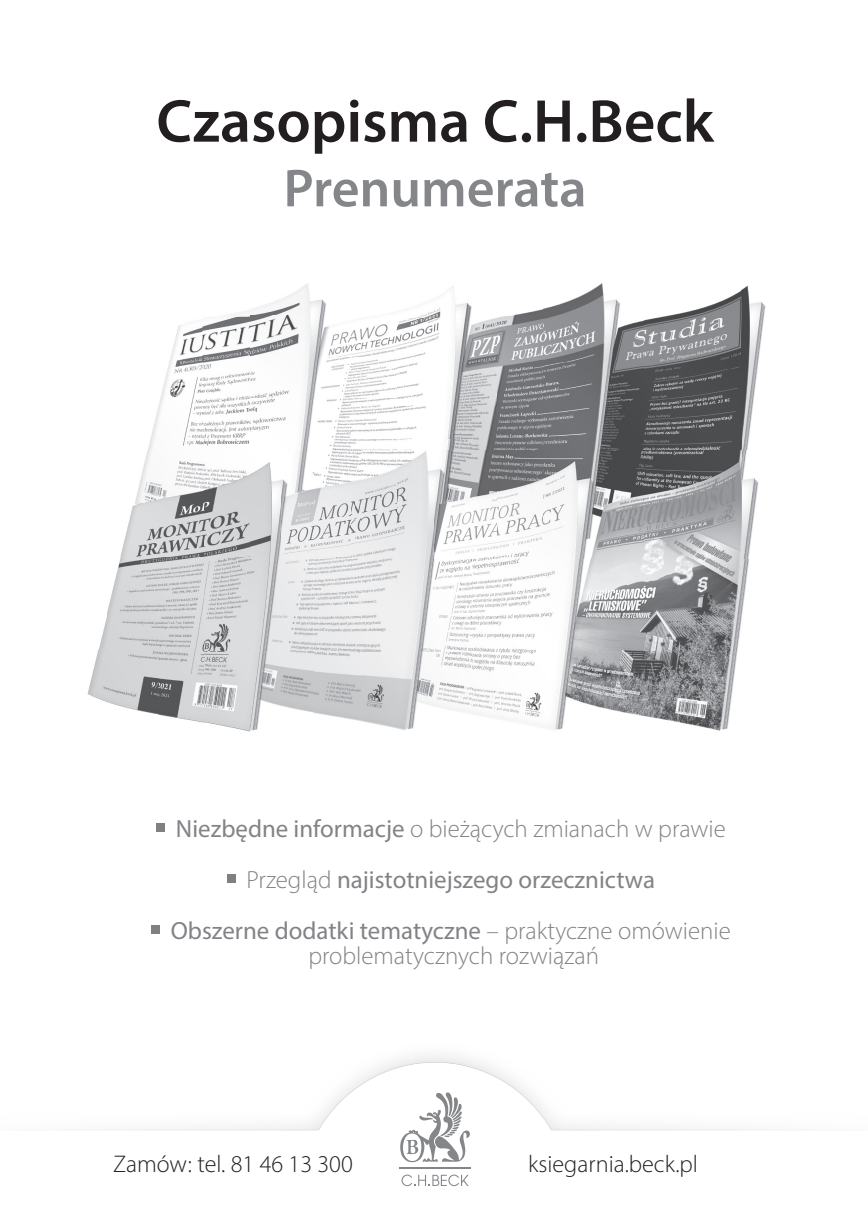
<style>
.page{position:relative;width:868px;height:1221px;background:#fff}
.page>*{position:absolute;margin:0;border:0;box-sizing:border-box;transform-origin:0 0}
.t1{font:600 60.9px "Myriad Pro";color:#231f20}
.t2{font:600 53.85px "Myriad Pro";color:#848689}
.t3{font:24.9px/50.8px "Myriad Pro";color:#818386;text-align:center}
.t4{font:300 24.9px "Myriad Pro";color:#818386}
.t5{font:300 24.15px "Myriad Pro";color:#231f20}
.s1{font-weight:300}
</style>
<div class="page">
<div style="left:157px;top:823px;width:8px;height:8px;background:#7e8083"></div>
<div style="left:227px;top:874px;width:8px;height:8px;background:#7e8083"></div>
<div style="left:152px;top:925px;width:8px;height:8px;background:#7e8083"></div>
<svg style="left:103px;top:1061px;width:673px;height:69px"></svg>
<svg style="left:400px;top:1092px;width:70px;height:70px"></svg>
<svg style="left:401px;top:1174px;width:67px;height:12px"></svg>
<hr style="left:399px;top:1167px;width:71px;height:1px;background:#848689">
<img style="left:643px;top:291px;width:99px;height:231px">
<img style="left:741px;top:285px;width:25px;height:179px">
<img style="left:511px;top:309px;width:32px;height:7px">
<img style="left:496px;top:316px;width:47px;height:240px">
<img style="left:543px;top:283px;width:100px;height:167px">
<img style="left:250px;top:317px;width:147px;height:122px">
<img style="left:397px;top:286px;width:99px;height:120px">
<img style="left:397px;top:406px;width:29px;height:33px">
<img style="left:447px;top:406px;width:49px;height:44px">
<img style="left:148px;top:325px;width:54px;height:126px">
<img style="left:220px;top:283px;width:106px;height:34px">
<img style="left:202px;top:317px;width:48px;height:128px">
<img style="left:619px;top:558px;width:130px;height:94px">
<img style="left:619px;top:652px;width:119px;height:79px">
<img style="left:742px;top:450px;width:24px;height:108px">
<img style="left:619px;top:522px;width:123px;height:36px">
<img style="left:619px;top:450px;width:24px;height:106px">
<img style="left:471px;top:556px;width:148px;height:175px">
<img style="left:471px;top:450px;width:25px;height:108px">
<img style="left:543px;top:450px;width:76px;height:108px">
<img style="left:313px;top:558px;width:48px;height:163px">
<img style="left:300px;top:439px;width:97px;height:39px">
<img style="left:350px;top:479px;width:11px;height:40px">
<img style="left:313px;top:519px;width:48px;height:39px">
<img style="left:398px;top:439px;width:73px;height:119px">
<img style="left:204px;top:439px;width:46px;height:7px">
<img style="left:313px;top:478px;width:37px;height:78px">
<img style="left:361px;top:558px;width:110px;height:172px">
<img style="left:361px;top:450px;width:37px;height:108px">
<img style="left:99px;top:617px;width:8px;height:32px">
<img style="left:107px;top:556px;width:97px;height:93px">
<img style="left:87px;top:649px;width:117px;height:74px">
<img style="left:120px;top:451px;width:130px;height:105px">
<img style="left:204px;top:556px;width:109px;height:176px">
<img style="left:250px;top:451px;width:63px;height:107px">
<h1 class="t1" style="left:156px;top:82px;width:559px">Czasopisma C.H.Beck</h1>
<h2 class="t2" style="left:283px;top:154px;width:304px">Prenumerata</h2>
<p class="t3" style="left:171px;top:802px;width:561px">Niezbędne informacje <span class="s1">o bieżących zmianach w prawie<br>Przegląd</span> najistotniejszego orzecznictwa<br>Obszerne dodatki tematyczne <span class="s1">– praktyczne omówienie</span></p>
<p class="t4" style="left:308px;top:940px;width:292px">problematycznych rozwiązań</p>
<p class="t5" style="left:113px;top:1149px;width:241px">Zamów: tel. 81 46 13 300</p>
<p class="t5" style="left:528px;top:1149px;width:171px">ksiegarnia.beck.pl</p>
</div>
